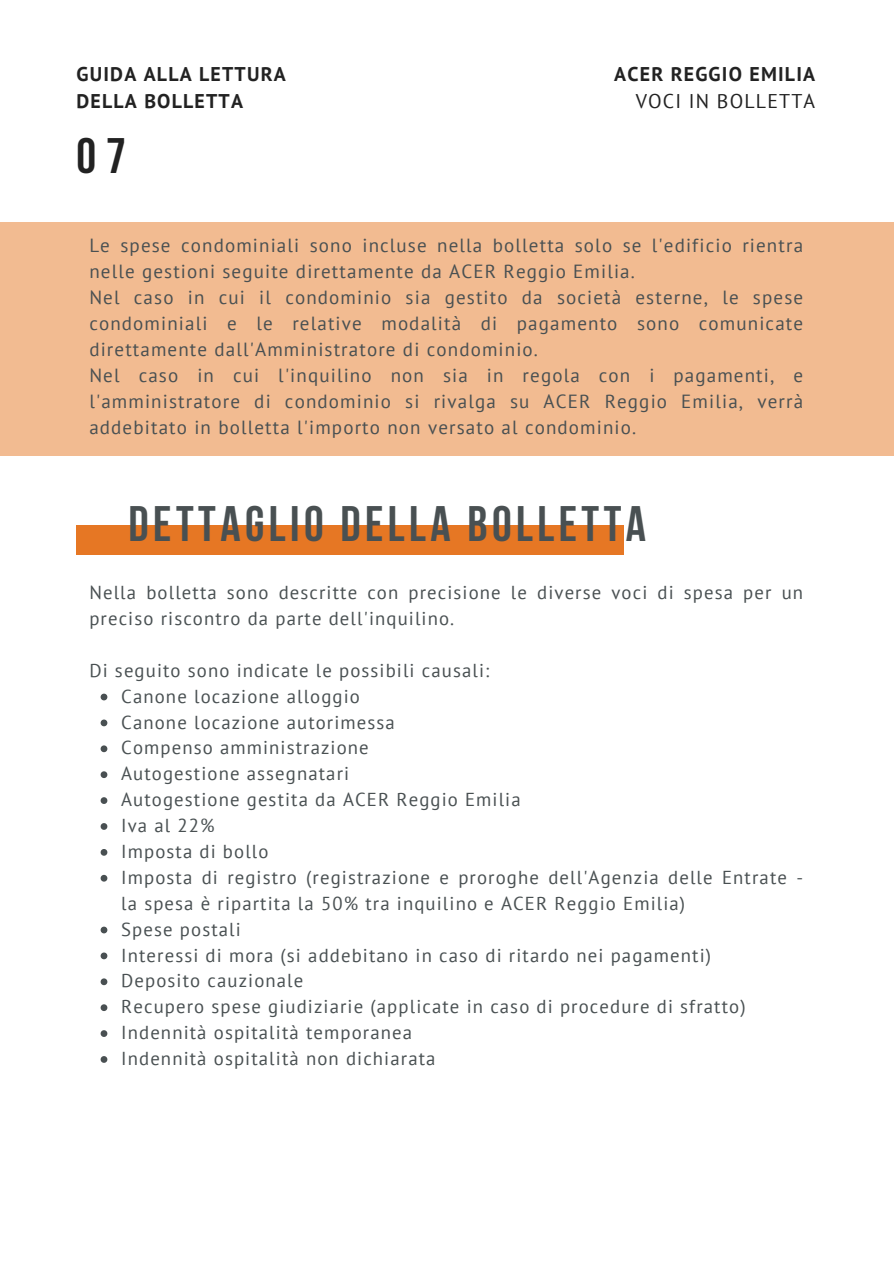
<style>
.page{position:relative;width:894px;height:1264px;background:#fff}
.page>*{position:absolute;margin:0;border:0;box-sizing:border-box;transform-origin:0 0}
.t1{font:700 49.65px "Bebas Neue";letter-spacing:.09em;color:#495052}
.t2{font:700 49.65px "Bebas Neue";color:#222}
.t3{font:700 19.8px/27px "PT Sans";letter-spacing:.06em;color:#222}
.t4{font:19.8px "PT Sans";letter-spacing:.06em;color:#222}
.t5{font:19.05px/25.8px "PT Sans";letter-spacing:.06em;color:#495052}
.t6{font:18.75px/25.8px "PT Sans";letter-spacing:.06em;color:#495052}
</style>
<div class="page">
<div style="left:76px;top:525px;width:548px;height:30px;background:#e67724"></div>
<svg style="left:101px;top:693px;width:6px;height:7px"></svg>
<svg style="left:101px;top:719px;width:6px;height:7px"></svg>
<svg style="left:101px;top:745px;width:6px;height:7px"></svg>
<svg style="left:101px;top:771px;width:6px;height:7px"></svg>
<svg style="left:101px;top:797px;width:6px;height:7px"></svg>
<svg style="left:101px;top:823px;width:6px;height:6px"></svg>
<svg style="left:101px;top:849px;width:6px;height:6px"></svg>
<svg style="left:101px;top:874px;width:6px;height:7px"></svg>
<svg style="left:101px;top:926px;width:6px;height:7px"></svg>
<svg style="left:101px;top:952px;width:6px;height:7px"></svg>
<svg style="left:101px;top:978px;width:6px;height:7px"></svg>
<svg style="left:101px;top:1004px;width:6px;height:7px"></svg>
<svg style="left:101px;top:1030px;width:6px;height:6px"></svg>
<svg style="left:101px;top:1056px;width:6px;height:6px"></svg>
<div style="left:0;top:223px;width:893px;height:233px;background:#f2bb91"></div>
<p class="t3" style="left:76px;top:60px;width:211px">GUIDA ALLA LETTURA<br>DELLA BOLLETTA</p>
<h1 class="t2" style="left:76px;top:135px;width:51px">07</h1>
<p class="t3" style="left:614px;top:60px;width:202px">ACER REGGIO EMILIA</p>
<p class="t4" style="left:635px;top:88px;width:181px">VOCI IN BOLLETTA</p>
<p class="t5" style="left:89px;top:232px;width:715px">Le spese condominiali sono incluse nella bolletta solo se l'edificio rientra nelle gestioni seguite direttamente da ACER Reggio Emilia.<br>Nel caso in cui il condominio sia gestito da società esterne, le spese condominiali e le relative modalità di pagamento sono comunicate direttamente dall'Amministratore di condominio.<br>Nel caso in cui l'inquilino non sia in regola con i pagamenti, e l'amministratore di condominio si rivalga su ACER Reggio Emilia, verrà addebitato in bolletta l'importo non versato al condominio.</p>
<h1 class="t1" style="left:128px;top:504px;width:519px">DETTAGLIO DELLA BOLLETTA</h1>
<p class="t6" style="left:89px;top:579px;width:715px">Nella bolletta sono descritte con precisione le diverse voci di spesa per un preciso riscontro da parte dell'inquilino.</p>
<p class="t6" style="left:121px;top:657px;width:683px;text-indent:-32px">Di seguito sono indicate le possibili causali:<br>Canone locazione alloggio<br>Canone locazione autorimessa<br>Compenso amministrazione<br>Autogestione assegnatari<br>Autogestione gestita da ACER Reggio Emilia<br>Iva al 22%<br>Imposta di bollo<br>Imposta di registro (registrazione e proroghe dell'Agenzia delle Entrate - la spesa è ripartita la 50% tra inquilino e ACER Reggio Emilia)<br>Spese postali<br>Interessi di mora (si addebitano in caso di ritardo nei pagamenti)<br>Deposito cauzionale<br>Recupero spese giudiziarie (applicate in caso di procedure di sfratto)<br>Indennità ospitalità temporanea<br>Indennità ospitalità non dichiarata</p>
</div>
